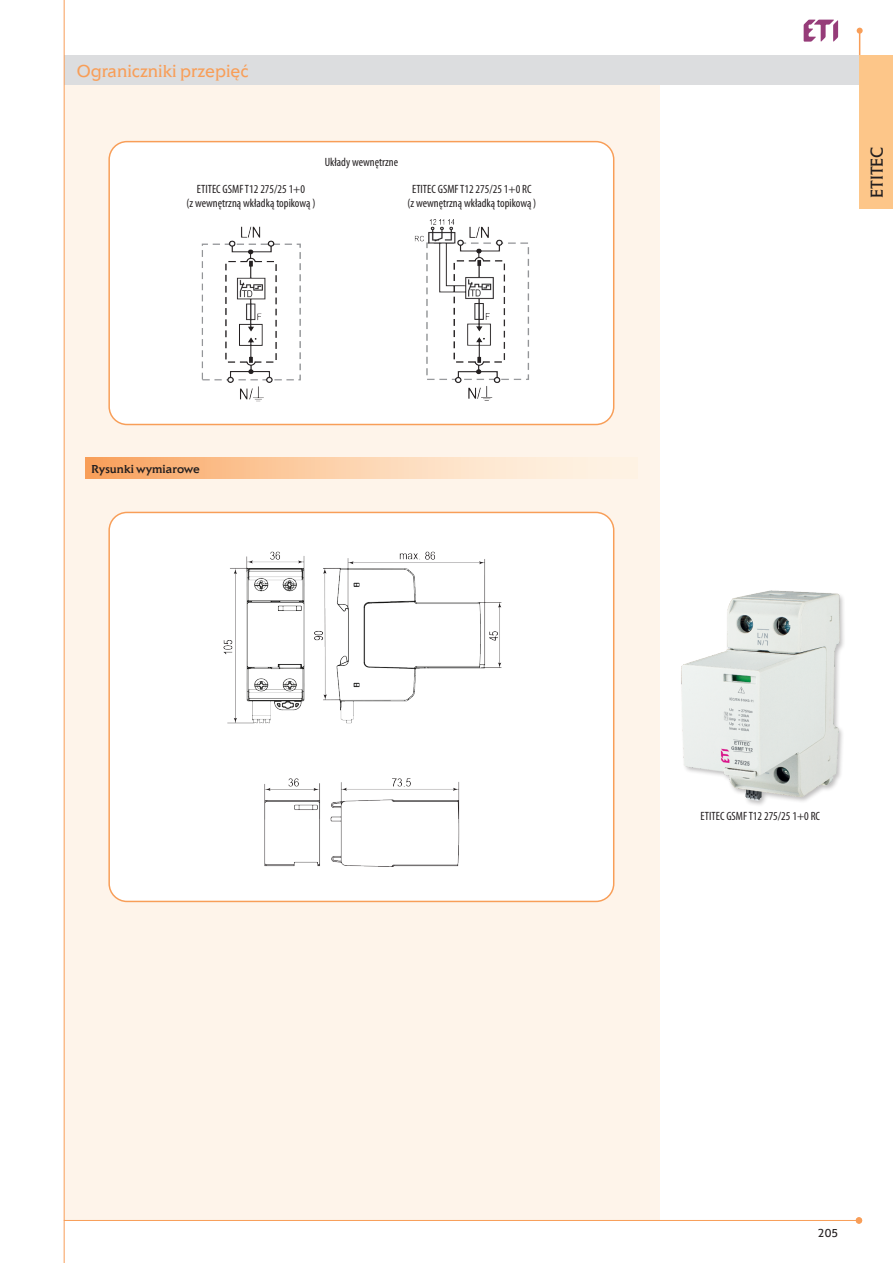
<style>
.page{position:relative;width:893px;height:1263px;background:#fff}
.page>*{position:absolute;margin:0;border:0;box-sizing:border-box;transform-origin:0 0}
.t1{font:18px "Elan Itc TEE";color:#f89e58}
.t2{font:18px "Elan Itc TEE";color:#231f20}
.fot__podpis{font:condensed 12px "Myriad Pro";color:#231f20}
.zastosowanie{font:500 12px "Elan Itc TEE";color:#231f20}
.t3{font:12px "Elan Itc TEE";color:#231f20}
</style>
<div class="page">
<svg style="left:804px;top:20px;width:34px;height:22px"></svg>
<div style="left:64px;top:85px;width:596px;height:1135px;background:#fef4ea"></div>
<div style="left:64px;top:55px;width:796px;height:30px;background:#dcdddf"></div>
<svg style="left:857px;top:28px;width:6px;height:27px"></svg>
<hr style="left:64px;top:1220px;width:792px;height:1px;background:#f89e58">
<div style="left:856px;top:1217px;width:6px;height:7px;background:#f89e58;border-radius:50%"></div>
<hr style="left:64px;top:0;width:1px;height:1263px;background:#f89e58">
<div style="left:859px;top:55px;width:34px;height:154px;background:#fdc689"></div>
<div style="left:109px;top:142px;width:505px;height:282px;background:#fff;border-radius:18px"></div>
<div style="left:108px;top:141px;width:506px;height:284px;border:1px solid #f89e58;border-radius:18px"></div>
<div style="left:109px;top:512px;width:505px;height:389px;background:#fff;border-radius:18px"></div>
<div style="left:680px;top:589px;width:166px;height:218px;background:#231f20;opacity:.3"></div>
<img style="left:682px;top:591px;width:157px;height:209px">
<div style="left:85px;top:457px;width:553px;height:22px;background:linear-gradient(to right,#f9a664,#fffdf5)"></div>
<img style="left:223px;top:551px;width:279px;height:173px">
<img style="left:414px;top:220px;width:115px;height:181px">
<img style="left:201px;top:226px;width:100px;height:176px">
<img style="left:264px;top:778px;width:195px;height:89px">
<p class="t1" style="left:77px;top:60px;width:173px">Ograniczniki przepięć</p>
<p class="fot__podpis" style="left:197px;top:182px;width:110px">ETITEC GSMF T12 275/25 1+0</p>
<p class="fot__podpis" style="left:187px;top:195px;width:130px">(z wewnętrzną wkładką topikową )</p>
<p class="fot__podpis" style="left:325px;top:154px;width:75px">Układy wewnętrzne</p>
<p class="fot__podpis" style="left:412px;top:182px;width:121px">ETITEC GSMF T12 275/25 1+0 RC</p>
<p class="fot__podpis" style="left:407px;top:195px;width:130px">(z wewnętrzną wkładką topikową )</p>
<p class="zastosowanie" style="left:91px;top:461px;width:110px">Rysunki wymiarowe</p>
<h1 class="t2" style="left:866px;top:198px;width:53px;rotate:-90deg">ETITEC</h1>
<p class="fot__podpis" style="left:701px;top:808px;width:121px">ETITEC GSMF T12 275/25 1+0 RC</p>
<p class="t3" style="left:818px;top:1226px;width:22px">205</p>
</div>
